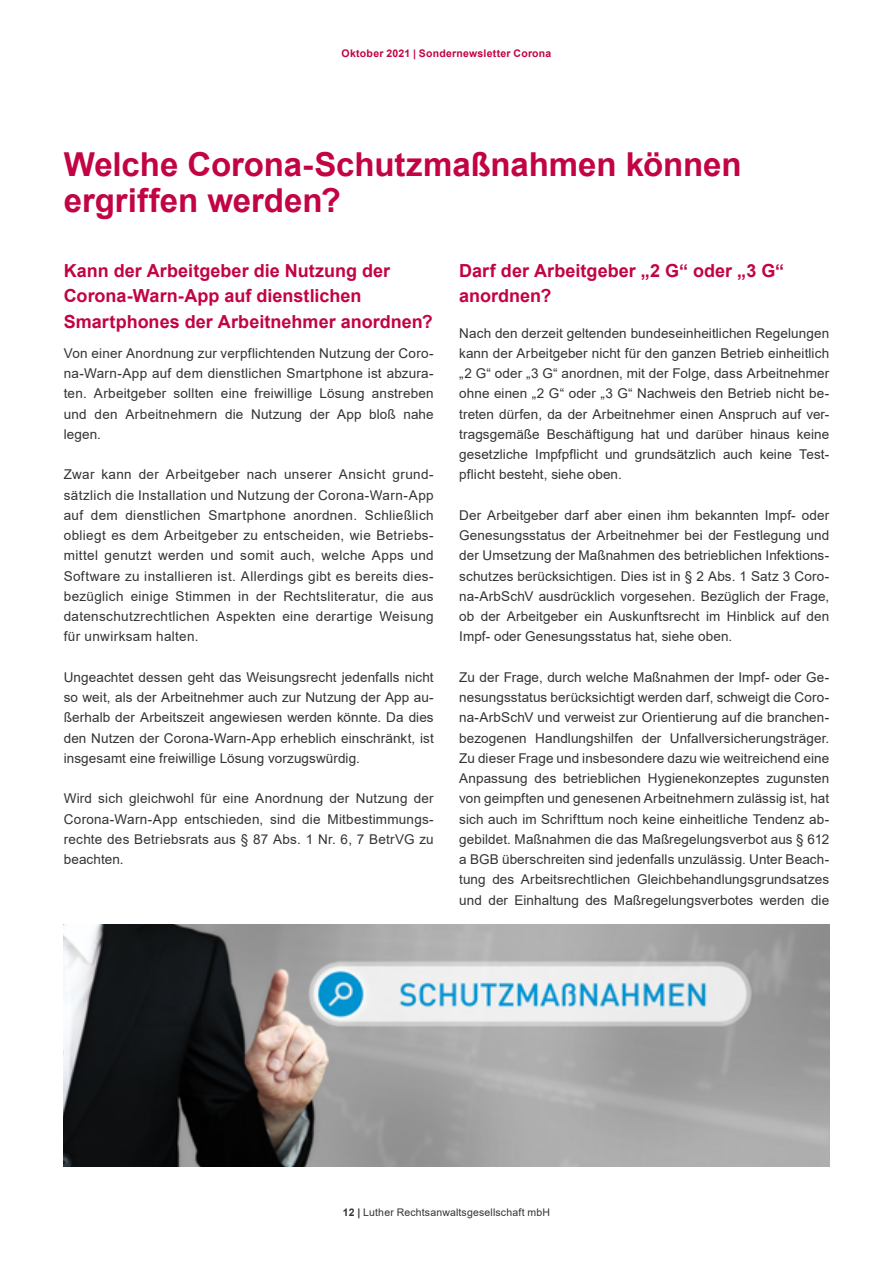
<style>
.page{position:relative;width:893px;height:1263px;background:#fff}
.page>*{position:absolute;margin:0;border:0;box-sizing:border-box;transform-origin:0 0}
.t1{font:700 33px/36px "Arial";letter-spacing:-.005em;color:#c20344}
.t2{font:700 18px/25.5px "Arial";color:#c20344}
.Copy{font:13.5px/20.2px "Arial";letter-spacing:.01em;color:#333332;text-align:justify}
.t3{font:10.5px "Arial";letter-spacing:.015em;color:#333332}
.t4{font:700 10.5px "Arial";letter-spacing:.02em;color:#c20344}
.s1{font-weight:700}
</style>
<div class="page">
<img style="left:64px;top:925px;width:765px;height:242px">
<p class="t4" style="left:342px;top:46px;width:211px">Oktober 2021 | Sondernewsletter Corona</p>
<h1 class="t1" style="left:64px;top:146px;width:679px">Welche Corona-Schutzmaßnahmen können ergriffen werden?</h1>
<h2 class="t2" style="left:64px;top:258px;width:371px">Kann der Arbeitgeber die Nutzung der<br>Corona-Warn-App auf dienstlichen<br>Smartphones der Arbeitnehmer anordnen?</h2>
<p class="Copy" style="left:64px;top:343px;width:371px">Von einer Anordnung zur verpflichtenden Nutzung der Coro&shy;na-Warn-App auf dem dienstlichen Smartphone ist abzura&shy;ten. Arbeitgeber sollten eine freiwillige Lösung anstreben und den Arbeitnehmern die Nutzung der App bloß nahe legen.</p>
<p class="Copy" style="left:64px;top:464px;width:371px">Zwar kann der Arbeitgeber nach unserer Ansicht grund&shy;sätzlich die Installation und Nutzung der Corona-Warn-App auf dem dienstlichen Smartphone anordnen. Schließlich obliegt es dem Arbeitgeber zu entscheiden, wie Betriebs&shy;mittel genutzt werden und somit auch, welche Apps und Software zu installieren ist. Allerdings gibt es bereits dies&shy;bezüglich einige Stimmen in der Rechtsliteratur, die aus datenschutzrechtlichen Aspekten eine derartige Weisung für unwirksam halten.</p>
<p class="Copy" style="left:64px;top:667px;width:371px">Ungeachtet dessen geht das Weisungsrecht jedenfalls nicht so weit, als der Arbeitnehmer auch zur Nutzung der App au&shy;ßerhalb der Arbeitszeit angewiesen werden könnte. Da dies den Nutzen der Corona-Warn-App erheblich einschränkt, ist insgesamt eine freiwillige Lösung vorzugswürdig.</p>
<p class="Copy" style="left:64px;top:788px;width:371px">Wird sich gleichwohl für eine Anordnung der Nutzung der Corona-Warn-App entschieden, sind die Mitbestimmungs&shy;rechte des Betriebsrats aus § 87 Abs. 1 Nr. 6, 7 BetrVG zu beachten.</p>
<h2 class="t2" style="left:459px;top:258px;width:326px">Darf der Arbeitgeber „2 G“ oder „3 G“ anordnen?</h2>
<p class="Copy" style="left:459px;top:323px;width:371px">Nach den derzeit geltenden bundeseinheitlichen Regelungen kann der Arbeitgeber nicht für den ganzen Betrieb einheitlich „2 G“ oder „3 G“ anordnen, mit der Folge, dass Arbeitnehmer ohne einen „2 G“ oder „3 G“ Nachweis den Betrieb nicht be&shy;treten dürfen, da der Arbeitnehmer einen Anspruch auf ver&shy;tragsgemäße Beschäftigung hat und darüber hinaus keine gesetzliche Impfpflicht und grundsätzlich auch keine Test&shy;pflicht besteht, siehe oben.</p>
<p class="Copy" style="left:459px;top:505px;width:371px">Der Arbeitgeber darf aber einen ihm bekannten Impf- oder Genesungsstatus der Arbeitnehmer bei der Festlegung und der Umsetzung der Maßnahmen des betrieblichen Infektions&shy;schutzes berücksichtigen. Dies ist in § 2 Abs. 1 Satz 3 Coro&shy;na-ArbSchV ausdrücklich vorgesehen. Bezüglich der Frage, ob der Arbeitgeber ein Auskunftsrecht im Hinblick auf den Impf- oder Genesungsstatus hat, siehe oben.</p>
<p class="Copy" style="left:459px;top:667px;width:371px">Zu der Frage, durch welche Maßnahmen der Impf- oder Ge&shy;nesungsstatus berücksichtigt werden darf, schweigt die Coro&shy;na-ArbSchV und verweist zur Orientierung auf die branchen&shy;bezogenen Handlungshilfen der Unfallversicherungsträger.<br>Zu dieser Frage und insbesondere dazu wie weitreichend eine Anpassung des betrieblichen Hygienekonzeptes zugunsten von geimpften und genesenen Arbeitnehmern zulässig ist, hat sich auch im Schrifttum noch keine einheitliche Tendenz ab&shy;gebildet. Maßnahmen die das Maßregelungsverbot aus § 612 a BGB überschreiten sind jedenfalls unzulässig. Unter Beach&shy;tung des Arbeitsrechtlichen Gleichbehandlungsgrundsatzes und der Einhaltung des Maßregelungsverbotes werden die</p>
<p class="t3" style="left:343px;top:1205px;width:209px"><span class="s1">12 |</span> Luther Rechtsanwaltsgesellschaft mbH</p>
</div>
